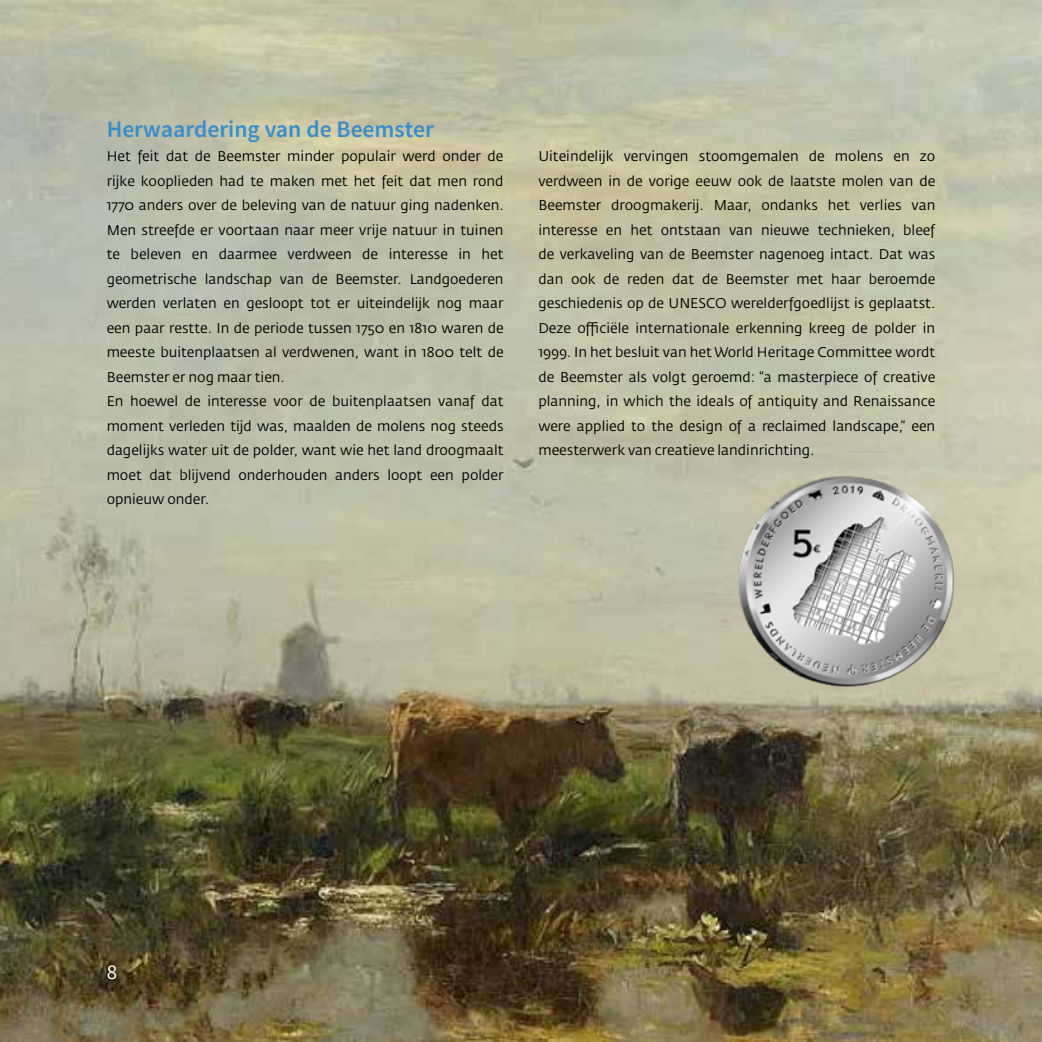
<style>
.page{position:relative;width:1042px;height:1042px;background:#fff}
.page>*{position:absolute;margin:0;border:0;box-sizing:border-box;transform-origin:0 0}
.t1{font:600 23.62px "Source Sans Pro";color:#378dcc}
.t2{font:21px "Source Sans Pro";color:#fff}
.t3{font:14px/24.5px "Fedra Sans Std";color:#000}
</style>
<div class="page">
<img style="left:0;top:0;width:1042px;height:1042px">
<img style="left:721px;top:450px;width:258px;height:258px">
<h3 class="t1" style="left:107px;top:114px;width:329px">Herwaardering van de Beemster</h3>
<p class="t3" style="left:107px;top:144px;width:398px">Het feit dat de Beemster minder populair werd onder de rijke kooplieden had te maken met het feit dat men rond 1770 anders over de beleving van de natuur ging nadenken.<br>Men streefde er voortaan naar meer vrije natuur in tuinen te beleven en daarmee verdween de interesse in het geometrische landschap van de Beemster. Landgoederen werden verlaten en gesloopt tot er uiteindelijk nog maar een paar restte. In de periode tussen 1750 en 1810 waren de meeste buitenplaatsen al verdwenen, want in 1800 telt de Beemster er nog maar tien.<br>En hoewel de interesse voor de buitenplaatsen vanaf dat moment verleden tijd was, maalden de molens nog steeds dagelijks water uit de polder, want wie het land droogmaalt moet dat blijvend onderhouden anders loopt een polder opnieuw onder.</p>
<p class="t3" style="left:538px;top:144px;width:399px;text-align:justify">Uiteindelijk vervingen stoomgemalen de molens en zo verdween in de vorige eeuw ook de laatste molen van de Beemster droogmakerij. Maar, ondanks het verlies van interesse en het ontstaan van nieuwe technieken, bleef de verkaveling van de Beemster nagenoeg intact. Dat was dan ook de reden dat de Beemster met haar beroemde geschiedenis op de UNESCO werelderfgoedlijst is geplaatst.<br>Deze ofciële internationale erkenning kreeg de polder in 1999. In het besluit van het World Heritage Committee wordt de Beemster als volgt geroemd: “a masterpiece of creative planning, in which the ideals of antiquity and Renaissance were applied to the design of a reclaimed landscape,” een meesterwerk van creatieve landinrichting.</p>
<h2 class="t2" style="left:107px;top:958px;width:12px">8</h2>
</div>
